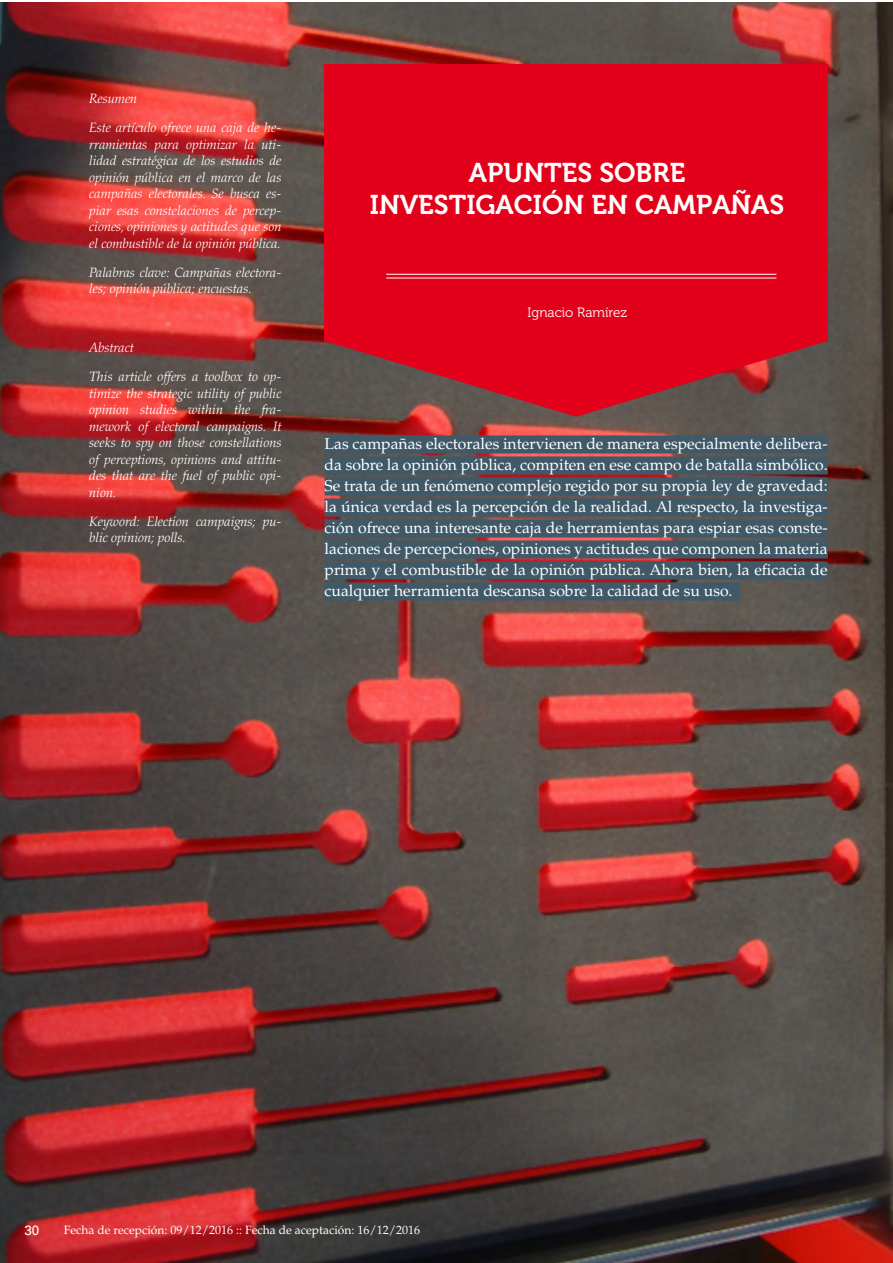
<style>
.page{position:relative;width:893px;height:1263px;background:#fff}
.page>*{position:absolute;margin:0;border:0;box-sizing:border-box;transform-origin:0 0}
.Titulo_1{font:27px/32.4px "Museo 700";color:#fff;text-align:center}
.t1{font:15.75px/21px "Palatino";color:#fff;text-align:justify}
.abstract-consultor{font:italic 300 13.5px/16.5px "Palatino";color:#fff;text-align:justify}
.autor{font:13.5px "Museo 300";color:#fff}
.numpagina{font:13.5px "Univers";color:#fff}
.t2{font:12px "Palatino";color:#fff}
</style>
<div class="page">
<img style="left:0;top:2px;width:892px;height:1261px">
<svg style="left:325px;top:341px;width:503px;height:76px;background:#a32a34"></svg>
<div style="left:325px;top:64px;width:503px;height:277px;background:#e3001a"></div>
<hr style="left:386px;top:274px;width:390px;height:1px;background:#fff">
<hr style="left:386px;top:278px;width:390px;height:1px;background:#fff">
<div style="left:325px;top:435px;width:503px;height:18px;background:#405968"></div>
<div style="left:325px;top:456px;width:503px;height:18px;background:#405968"></div>
<div style="left:325px;top:477px;width:503px;height:18px;background:#405968"></div>
<div style="left:325px;top:498px;width:503px;height:18px;background:#405968"></div>
<div style="left:325px;top:519px;width:503px;height:18px;background:#405968"></div>
<div style="left:325px;top:540px;width:503px;height:18px;background:#405968"></div>
<div style="left:325px;top:561px;width:503px;height:18px;background:#405968"></div>
<div style="left:325px;top:582px;width:415px;height:18px;background:#405968"></div>
<p class="abstract-consultor" style="left:89px;top:90px;width:50px">Resumen</p>
<p class="abstract-consultor" style="left:89px;top:120px;width:194px">Este artículo ofrece una caja de he&shy;rramientas para optimizar la uti&shy;lidad estratégica de los estudios de opinión pública en el marco de las campañas electorales. Se busca es&shy;piar esas constelaciones de percep&shy;ciones, opiniones y actitudes que son el combustible de la opinión pública.</p>
<p class="abstract-consultor" style="left:89px;top:264px;width:194px">Palabras clave: Campañas electora&shy;les; opinión pública; encuestas.</p>
<p class="abstract-consultor" style="left:89px;top:339px;width:46px">Abstract</p>
<p class="abstract-consultor" style="left:89px;top:369px;width:194px">This article offers a toolbox to op&shy;timize the strategic utility of public opinion studies within the fra&shy;mework of electoral campaigns. It seeks to spy on those constellations of perceptions, opinions and attitu&shy;des that are the fuel of public opi&shy;nion.</p>
<p class="abstract-consultor" style="left:89px;top:513px;width:194px">Keyword: Election campaigns; pu&shy;blic opinion; polls.</p>
<p class="Titulo_1" style="left:370px;top:156px;width:416px">APUNTES SOBRE<br>INVESTIGACIÓN EN CAMPAÑAS</p>
<p class="autor" style="left:528px;top:305px;width:101px">Ignacio Ramírez</p>
<p class="t1" style="left:325px;top:433px;width:505px">Las campañas electorales intervienen de manera especialmente delibera&shy;da sobre la opinión pública, compiten en ese campo de batalla simbólico.<br>Se trata de un fenómeno complejo regido por su propia ley de gravedad: la única verdad es la percepción de la realidad. Al respecto, la investiga&shy;ción ofrece una interesante caja de herramientas para espiar esas conste&shy;laciones de percepciones, opiniones y actitudes que componen la materia prima y el combustible de la opinión pública. Ahora bien, la eficacia de cualquier herramienta descansa sobre la calidad de su uso.</p>
<p class="numpagina" style="left:24px;top:1222px;width:17px">30</p>
<p class="t2" style="left:64px;top:1223px;width:358px">Fecha de recepción: 09/12/2016 :: Fecha de aceptación: 16/12/2016</p>
</div>
